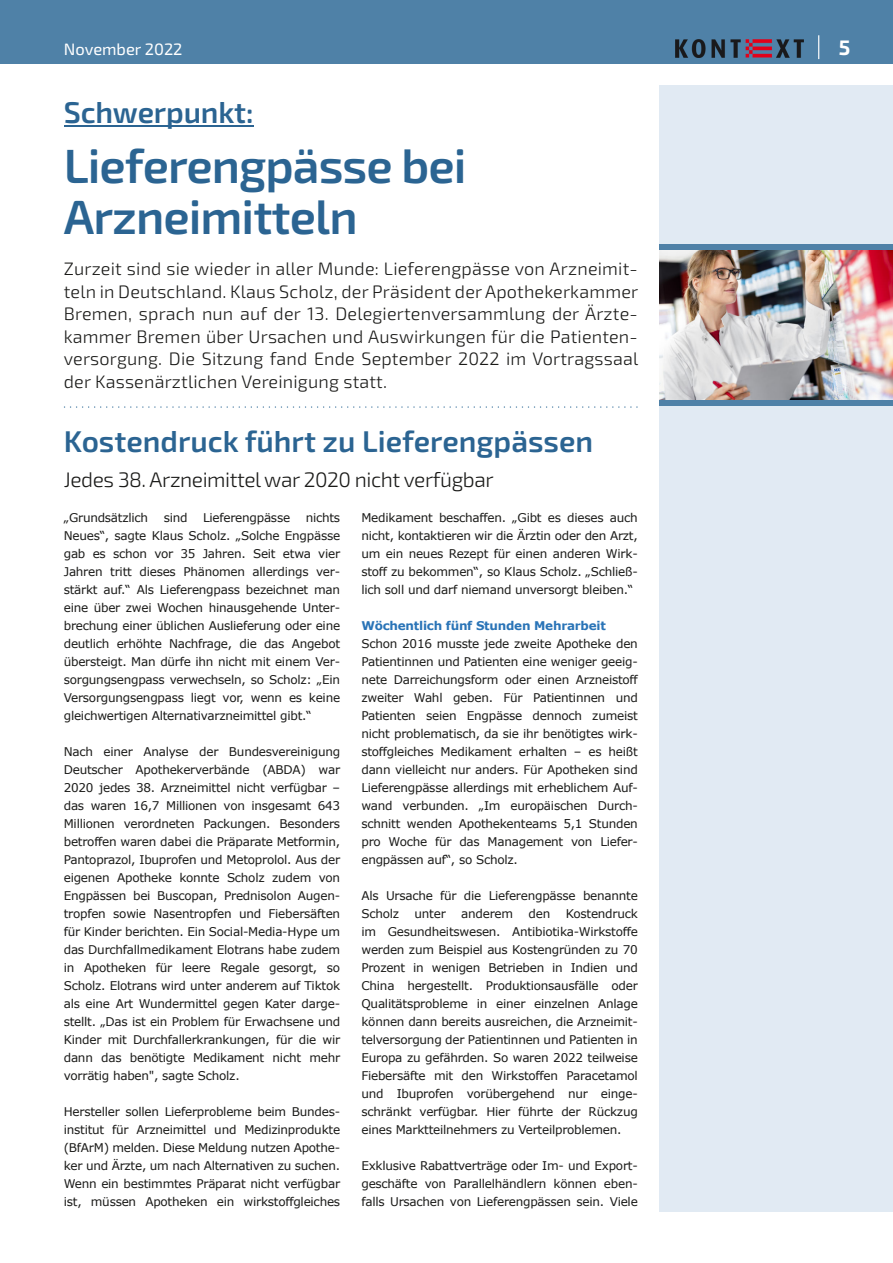
<style>
.page{position:relative;width:893px;height:1263px;background:#fff}
.page>*{position:absolute;margin:0;border:0;box-sizing:border-box;transform-origin:0 0}
.t1{font:600 48px/51px "Exo 2";letter-spacing:-.02em;color:#2b6492}
.t2{font:600 30px "Exo 2";color:#2b6492}
.t3{font:300 21px "Exo 2";letter-spacing:-.02em;color:#1a1a18}
.t4{font:700 21px "Exo 2";color:#fff}
.t5{font:300 18px/22.5px "Exo 2";letter-spacing:.01em;color:#1a1a18;text-align:justify}
.t6{font:16.5px "Exo 2";color:#fff}
.t7{font:12px/18px "Verdana";letter-spacing:-.02em;color:#1a1a18;text-align:justify}
.t8{font:700 12px "Verdana";letter-spacing:-.02em;color:#2a74b7}
</style>
<div class="page">
<div style="left:659px;top:85px;width:234px;height:1127px;background:#e1eaf3"></div>
<div style="left:0;top:0;width:893px;height:64px;background:#4f81a7"></div>
<img style="left:676px;top:39px;width:128px;height:18px">
<svg style="left:818px;top:35px;width:1px;height:24px"></svg>
<hr style="left:64px;top:125px;width:190px;height:2px;background:#2b6492">
<svg style="left:65px;top:406px;width:572px;height:2px"></svg>
<div style="left:659px;top:244px;width:234px;height:162px;background:#4f81a7"></div>
<img style="left:659px;top:250px;width:234px;height:149px">
<h3 class="t6" style="left:64px;top:44px;width:120px">November 2022</h3>
<h3 class="t4" style="left:839px;top:41px;width:13px">5</h3>
<h2 class="t2" style="left:64px;top:102px;width:191px">Schwerpunkt:</h2>
<h1 class="t1" style="left:64px;top:145px;width:404px">Lieferengpässe bei<br>Arzneimitteln</h1>
<p class="t5" style="left:64px;top:259px;width:576px">Zurzeit sind sie wieder in aller Munde: Lieferengpässe von Arzneimit&shy;teln in Deutschland. Klaus Scholz, der Präsident der Apothekerkammer Bremen, sprach nun auf der 13. Delegiertenversammlung der Ärzte&shy;kammer Bremen über Ursachen und Auswirkungen für die Patienten&shy;versorgung. Die Sitzung fand Ende September 2022 im Vortragssaal der Kassenärztlichen Vereinigung statt.</p>
<h2 class="t2" style="left:64px;top:431px;width:531px">Kostendruck führt zu Lieferengpässen</h2>
<h3 class="t3" style="left:64px;top:472px;width:431px">Jedes 38. Arzneimittel war 2020 nicht verfügbar</h3>
<p class="t7" style="left:64px;top:510px;width:86px">„Grundsätzlich</p>
<p class="t7" style="left:164px;top:510px;width:25px">sind</p>
<p class="t7" style="left:203px;top:510px;width:89px">Lieferengpässe</p>
<p class="t7" style="left:361px;top:510px;width:278px">Medikament beschaffen. „Gibt es dieses auch nicht, kontaktieren wir die Ärztin oder den Arzt, um ein neues Rezept für einen anderen Wirk&shy;stoff zu bekommen“, so Klaus Scholz. „Schließ&shy;lich soll und darf niemand unversorgt bleiben.“</p>
<p class="t8" style="left:361px;top:621px;width:246px">Wöchentlich fünf Stunden Mehrarbeit</p>
<p class="t7" style="left:361px;top:636px;width:278px">Schon 2016 musste jede zweite Apotheke den Patientinnen und Patienten eine weniger geeig&shy;nete Darreichungsform oder einen Arzneistoff zweiter Wahl geben. Für Patientinnen und Patienten seien Engpässe dennoch zumeist nicht problematisch, da sie ihr benötigtes wirk&shy;stoffgleiches Medikament erhalten – es heißt dann vielleicht nur anders. Für Apotheken sind Lieferengpässe allerdings mit erheblichem Auf&shy;wand verbunden. „Im europäischen Durch&shy;schnitt wenden Apothekenteams 5,1 Stunden pro Woche für das Management von Liefer&shy;engpässen auf“, so Scholz.</p>
<p class="t7" style="left:361px;top:888px;width:278px">Als Ursache für die Lieferengpässe benannte<br>Scholz</p>
<p class="t7" style="left:64px;top:510px;width:278px;text-indent:242px">nichts Neues“, sagte Klaus Scholz. „Solche Engpässe gab es schon vor 35 Jahren. Seit etwa vier Jahren tritt dieses Phänomen allerdings ver&shy;stärkt auf.“ Als Lieferengpass bezeichnet man eine über zwei Wochen hinausgehende Unter&shy;brechung einer üblichen Auslieferung oder eine deutlich erhöhte Nachfrage, die das Angebot übersteigt. Man dürfe ihn nicht mit einem Ver&shy;sorgungsengpass verwechseln, so Scholz: „Ein Versorgungsengpass liegt vor, wenn es keine gleichwertigen Alternativarzneimittel gibt.“</p>
<p class="t7" style="left:64px;top:744px;width:278px">Nach einer Analyse der Bundesvereinigung Deutscher Apothekerverbände (ABDA) war 2020 jedes 38. Arzneimittel nicht verfügbar – das waren 16,7 Millionen von insgesamt 643<br>Millionen verordneten Packungen. Besonders betroffen waren dabei die Präparate Metformin, Pantoprazol, Ibuprofen und Metoprolol. Aus der eigenen Apotheke konnte Scholz zudem von Engpässen bei Buscopan, Prednisolon Augen&shy;tropfen sowie Nasentropfen und Fiebersäften für Kinder berichten. Ein Social-Media-Hype um das Durchfallmedikament Elotrans habe zudem in Apotheken für leere Regale gesorgt, so Scholz. Elotrans wird unter anderem auf Tiktok als eine Art Wundermittel gegen Kater darge&shy;stellt. „Das ist ein Problem für Erwachsene und Kinder mit Durchfallerkrankungen, für die wir dann das benötigte Medikament nicht mehr vorrätig haben", sagte Scholz.</p>
<p class="t7" style="left:64px;top:1104px;width:278px">Hersteller sollen Lieferprobleme beim Bundes&shy;institut für Arzneimittel und Medizinprodukte (BfArM) melden. Diese Meldung nutzen Apothe&shy;ker und Ärzte, um nach Alternativen zu suchen.<br>Wenn ein bestimmtes Präparat nicht verfügbar ist, müssen Apotheken ein wirkstoffgleiches</p>
<p class="t7" style="left:361px;top:906px;width:278px;text-indent:204px">Kostendruck im Gesundheitswesen. Antibiotika-Wirkstoffe werden zum Beispiel aus Kostengründen zu 70<br>Prozent in wenigen Betrieben in Indien und China hergestellt. Produktionsausfälle oder Qualitätsprobleme in einer einzelnen Anlage können dann bereits ausreichen, die Arzneimit&shy;telversorgung der Patientinnen und Patienten in Europa zu gefährden. So waren 2022 teilweise Fiebersäfte mit den Wirkstoffen Paracetamol und Ibuprofen vorübergehend nur einge&shy;schränkt verfügbar. Hier führte der Rückzug eines Marktteilnehmers zu Verteilproblemen.</p>
<p class="t7" style="left:361px;top:1158px;width:278px">Exklusive Rabattverträge oder Im- und Export&shy;geschäfte von Parallelhändlern können eben&shy;falls Ursachen von Lieferengpässen sein. Viele</p>
<p class="t7" style="left:415px;top:906px;width:33px">unter</p>
<p class="t7" style="left:461px;top:906px;width:53px">anderem</p>
<p class="t7" style="left:529px;top:906px;width:23px">den</p>
</div>
